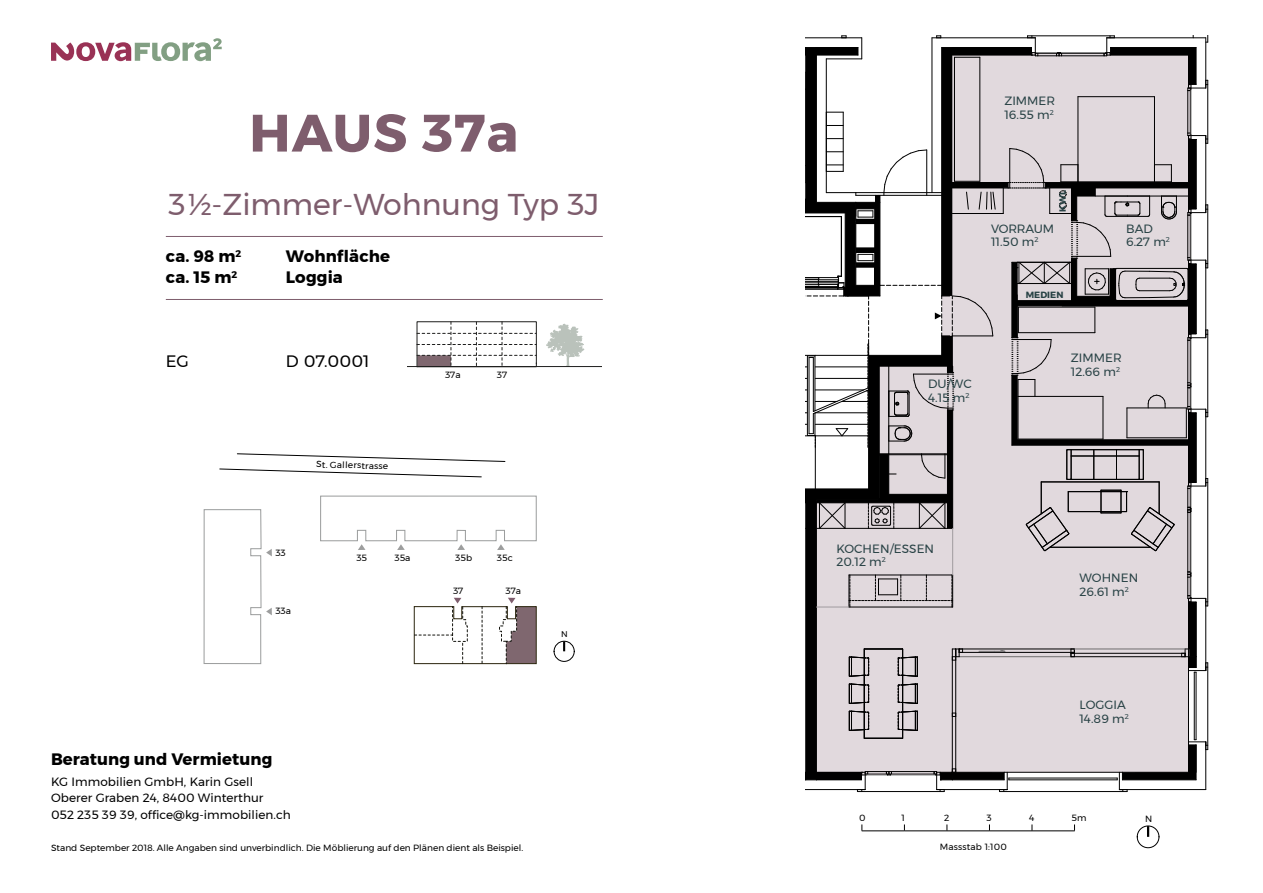
<style>
.page{position:relative;width:1263px;height:893px;background:#fff}
.page>*{position:absolute;margin:0;border:0;box-sizing:border-box;transform-origin:0 0}
.t1{font:700 52.5px "Montserrat";letter-spacing:.025em;color:#7e5d6d}
.t2{font:30px "Montserrat";color:#7e5d6d}
.t3{font:700 16.5px "Montserrat";letter-spacing:.005em;color:#000}
.t4{font:16.5px "Montserrat";letter-spacing:.015em;color:#000}
.t5{font:12px/13.8px "Montserrat";letter-spacing:.005em;color:#284245}
.t6{font:12px/16.5px "Montserrat";letter-spacing:.005em;color:#000}
.t7{font:12px/13.8px "Montserrat";letter-spacing:-.015em;color:#284245}
.t8{font:9px "Montserrat";color:#000}
.t9{font:9px "Montserrat";letter-spacing:.02em;color:#000}
.t10{font:700 9px "Montserrat";letter-spacing:.005em;color:#284245}
.t11{font:8.4px "Montserrat";color:#000}
</style>
<div class="page">
<hr style="left:862px;top:831px;width:42px;height:1px;background:#000">
<hr style="left:904px;top:831px;width:43px;height:1px;background:#000">
<hr style="left:947px;top:831px;width:42px;height:1px;background:#000">
<hr style="left:989px;top:831px;width:43px;height:1px;background:#000">
<hr style="left:1032px;top:831px;width:43px;height:1px;background:#000">
<svg style="left:51px;top:38px;width:171px;height:23px"></svg>
<hr style="left:166px;top:236px;width:437px;height:1px;background:#7e5d6d">
<hr style="left:166px;top:299px;width:437px;height:1px;background:#7e5d6d">
<svg style="left:407px;top:321px;width:195px;height:47px"></svg>
<svg style="left:554px;top:641px;width:21px;height:21px"></svg>
<svg style="left:219px;top:468px;width:263px;height:10px"></svg>
<svg style="left:237px;top:453px;width:269px;height:9px"></svg>
<svg style="left:320px;top:495px;width:217px;height:55px"></svg>
<svg style="left:203px;top:509px;width:69px;height:155px"></svg>
<div style="left:812px;top:53px;width:378px;height:722px;background:#e1d9dd"></div>
<div style="left:992px;top:772px;width:143px;height:28px;background:#fff"></div>
<div style="left:1188px;top:654px;width:32px;height:98px;background:#fff"></div>
<svg style="left:806px;top:529px;width:146px;height:250px"></svg>
<div style="left:952px;top:48px;width:79px;height:7px;background:#000"></div>
<div style="left:952px;top:183px;width:56px;height:5px;background:#000"></div>
<hr style="left:952px;top:649px;width:1px;height:123px;background:#000">
<hr style="left:955px;top:649px;width:1px;height:123px;background:#000">
<hr style="left:1071px;top:653px;width:114px;height:1px;background:#000">
<hr style="left:1071px;top:656px;width:114px;height:1px;background:#000">
<hr style="left:959px;top:656px;width:112px;height:1px;background:#818382">
<hr style="left:952px;top:55px;width:79px;height:1px;background:#000">
<hr style="left:805px;top:789px;width:60px;height:1px;background:#000">
<hr style="left:805px;top:500px;width:1px;height:280px;background:#000">
<hr style="left:816px;top:500px;width:1px;height:280px;background:#000">
<hr style="left:816px;top:772px;width:45px;height:1px;background:#000">
<svg style="left:805px;top:772px;width:11px;height:9px"></svg>
<hr style="left:816px;top:779px;width:45px;height:1px;background:#000">
<hr style="left:952px;top:47px;width:79px;height:1px;background:#000">
<hr style="left:952px;top:182px;width:56px;height:1px;background:#000">
<hr style="left:952px;top:188px;width:56px;height:1px;background:#000">
<hr style="left:952px;top:213px;width:51px;height:1px;background:#000">
<hr style="left:1154px;top:97px;width:1px;height:85px;background:#000">
<hr style="left:1078px;top:96px;width:76px;height:1px;background:#000">
<hr style="left:1077px;top:97px;width:1px;height:85px;background:#000">
<hr style="left:932px;top:37px;width:103px;height:1px;background:#000">
<hr style="left:1061px;top:55px;width:46px;height:1px;background:#000">
<hr style="left:1061px;top:53px;width:43px;height:1px;background:#000">
<hr style="left:1060px;top:52px;width:46px;height:1px;background:#818382">
<hr style="left:1027px;top:36px;width:87px;height:1px;background:#000">
<svg style="left:1027px;top:36px;width:35px;height:20px"></svg>
<hr style="left:1207px;top:80px;width:1px;height:63px;background:#000">
<hr style="left:1187px;top:489px;width:1px;height:85px;background:#000">
<hr style="left:1190px;top:487px;width:1px;height:86px;background:#818382">
<hr style="left:1207px;top:478px;width:1px;height:128px;background:#000">
<hr style="left:1196px;top:672px;width:1px;height:68px;background:#000">
<hr style="left:1194px;top:672px;width:1px;height:68px;background:#000">
<hr style="left:1207px;top:663px;width:1px;height:87px;background:#000">
<hr style="left:1009px;top:779px;width:108px;height:1px;background:#000">
<hr style="left:1009px;top:778px;width:108px;height:1px;background:#000">
<hr style="left:999px;top:791px;width:128px;height:1px;background:#000">
<hr style="left:891px;top:771px;width:46px;height:1px;background:#000">
<hr style="left:891px;top:774px;width:43px;height:1px;background:#000">
<hr style="left:890px;top:775px;width:46px;height:1px;background:#818382">
<hr style="left:857px;top:791px;width:87px;height:1px;background:#000">
<svg style="left:857px;top:771px;width:35px;height:20px"></svg>
<hr style="left:1187px;top:88px;width:1px;height:45px;background:#000">
<hr style="left:1190px;top:89px;width:1px;height:46px;background:#818382">
<svg style="left:1104px;top:36px;width:104px;height:55px"></svg>
<hr style="left:848px;top:575px;width:1px;height:32px;background:#000">
<hr style="left:849px;top:607px;width:104px;height:1px;background:#000">
<svg style="left:849px;top:575px;width:104px;height:32px"></svg>
<hr style="left:1004px;top:772px;width:118px;height:1px;background:#000">
<hr style="left:1188px;top:667px;width:1px;height:78px;background:#000">
<svg style="left:1117px;top:739px;width:91px;height:52px"></svg>
<svg style="left:934px;top:768px;width:75px;height:23px"></svg>
<hr style="left:959px;top:649px;width:115px;height:1px;background:#000">
<hr style="left:959px;top:652px;width:115px;height:1px;background:#000">
<svg style="left:1070px;top:649px;width:5px;height:8px"></svg>
<svg style="left:1181px;top:571px;width:27px;height:102px"></svg>
<hr style="left:1074px;top:649px;width:111px;height:1px;background:#818382">
<svg style="left:979px;top:649px;width:27px;height:3px"></svg>
<svg style="left:952px;top:649px;width:11px;height:12px"></svg>
<hr style="left:952px;top:528px;width:1px;height:47px;background:#b7b9b9">
<hr style="left:816px;top:607px;width:33px;height:1px;background:#b7b9b9">
<svg style="left:1003px;top:133px;width:205px;height:419px"></svg>
<hr style="left:1041px;top:482px;width:1px;height:32px;background:#000">
<hr style="left:1041px;top:481px;width:118px;height:1px;background:#000">
<hr style="left:1050px;top:547px;width:100px;height:1px;background:#000">
<hr style="left:864px;top:649px;width:1px;height:89px;background:#000">
<hr style="left:864px;top:649px;width:39px;height:1px;background:#000">
<hr style="left:902px;top:649px;width:1px;height:89px;background:#000">
<hr style="left:864px;top:738px;width:39px;height:1px;background:#000">
<svg style="left:849px;top:710px;width:20px;height:21px"></svg>
<svg style="left:849px;top:683px;width:20px;height:21px"></svg>
<svg style="left:849px;top:656px;width:20px;height:21px"></svg>
<svg style="left:898px;top:710px;width:20px;height:21px"></svg>
<svg style="left:898px;top:683px;width:20px;height:21px"></svg>
<svg style="left:898px;top:656px;width:20px;height:21px"></svg>
<hr style="left:1077px;top:196px;width:111px;height:1px;background:#000">
<svg style="left:805px;top:36px;width:191px;height:493px"></svg>
<svg style="left:1137px;top:825px;width:22px;height:23px"></svg>
<svg style="left:413px;top:598px;width:124px;height:66px"></svg>
<h1 class="t1" style="left:249px;top:91px;width:270px">HAUS 37a</h1>
<h2 class="t2" style="left:168px;top:181px;width:433px">3½-Zimmer-Wohnung Typ 3J</h2>
<h3 class="t3" style="left:166px;top:243px;width:77px">ca. 98 m<sup>2</sup></h3>
<h3 class="t3" style="left:286px;top:243px;width:106px">Wohnfläche</h3>
<h3 class="t3" style="left:166px;top:264px;width:73px">ca. 15 m<sup>2</sup></h3>
<h3 class="t3" style="left:286px;top:264px;width:59px">Loggia</h3>
<h3 class="t4" style="left:166px;top:349px;width:24px">EG</h3>
<h3 class="t4" style="left:286px;top:349px;width:85px">D 07.0001</h3>
<p class="t8" style="left:317px;top:457px;width:73px;rotate:2deg">St. Gallerstrasse</p>
<p class="t8" style="left:445px;top:368px;width:17px">37a</p>
<p class="t8" style="left:497px;top:368px;width:12px">37</p>
<p class="t8" style="left:275px;top:545px;width:12px">33</p>
<p class="t8" style="left:275px;top:604px;width:17px">33a</p>
<h3 class="t3" style="left:51px;top:746px;width:223px">Beratung und Vermietung</h3>
<h3 class="t6" style="left:51px;top:773px;width:241px">KG Immobilien GmbH, Karin Gsell<br>Oberer Graben 24, 8400 Winterthur<br>052 235 39 39, office@kg-immobilien.ch</h3>
<p class="t8" style="left:356px;top:551px;width:12px">35</p>
<p class="t8" style="left:394px;top:551px;width:18px">35a</p>
<p class="t8" style="left:455px;top:551px;width:18px">35b</p>
<p class="t8" style="left:497px;top:551px;width:17px">35c</p>
<p class="t8" style="left:453px;top:584px;width:12px">37</p>
<p class="t8" style="left:505px;top:584px;width:17px">37a</p>
<p class="t11" style="left:561px;top:628px;width:8px">N</p>
<h3 class="t5" style="left:1004px;top:93px;width:52px">ZIMMER<br>16.55 m<sup>2</sup></h3>
<p class="t10" style="left:1055px;top:212px;width:23px;rotate:-90deg">KWL</p>
<h3 class="t7" style="left:991px;top:221px;width:64px">VORRAUM<br>11.50 m<sup>2</sup></h3>
<p class="t10" style="left:1026px;top:288px;width:39px">MEDIEN</p>
<h3 class="t5" style="left:1126px;top:221px;width:45px">BAD<br>6.27 m<sup>2</sup></h3>
<h3 class="t5" style="left:928px;top:377px;width:45px">DU/WC<br>4.15 m<sup>2</sup></h3>
<h3 class="t5" style="left:1071px;top:351px;width:52px">ZIMMER<br>12.66 m<sup>2</sup></h3>
<h3 class="t5" style="left:836px;top:541px;width:99px">KOCHEN/ESSEN<br>20.12 m<sup>2</sup></h3>
<h3 class="t5" style="left:1079px;top:571px;width:60px">WOHNEN<br>26.61 m<sup>2</sup></h3>
<h3 class="t5" style="left:1079px;top:698px;width:51px">LOGGIA<br>14.89 m<sup>2</sup></h3>
<p class="t8" style="left:859px;top:811px;width:8px">0</p>
<p class="t8" style="left:901px;top:811px;width:5px">1</p>
<p class="t8" style="left:944px;top:811px;width:7px">2</p>
<p class="t8" style="left:986px;top:811px;width:7px">3</p>
<p class="t8" style="left:1029px;top:811px;width:7px">4</p>
<p class="t8" style="left:1071px;top:811px;width:16px">5m</p>
<p class="t8" style="left:1145px;top:812px;width:9px">N</p>
<p class="t8" style="left:51px;top:840px;width:474px">Stand September 2018. Alle Angaben sind unverbindlich. Die Möblierung auf den Plänen dient als Beispiel.</p>
<p class="t9" style="left:940px;top:840px;width:69px">Massstab 1:100</p>
</div>
